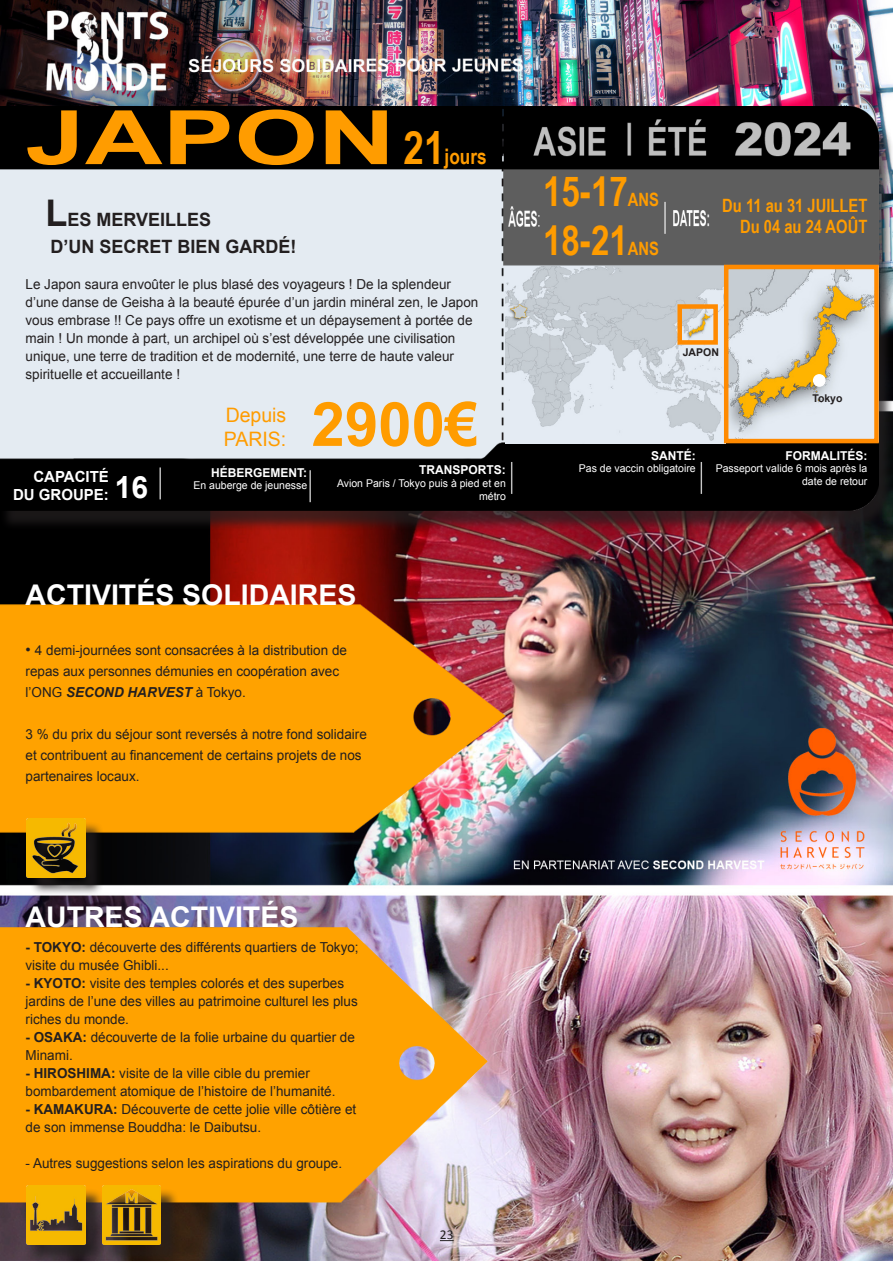
<style>
.page{position:relative;width:893px;height:1263px;background:#fff}
.page>*{position:absolute;margin:0;border:0;box-sizing:border-box;transform-origin:0 0}
.t1{font:700 75px "Arial Narrow";color:#ff9c00;scale:1.75 1}
.t2{font:700 61.2px "Arial";color:#ff9c00}
.t3{font:700 41.25px "Arial Narrow";color:#ff9c00}
.t4{font:700 30.6px "Arial";color:#fff}
.t5{font:700 28.5px "Arial";color:#fff}
.t6{font:700 21.45px "Arial Narrow";color:#ff9c00}
.t7{font:19.95px "Arial";color:#ff9c00}
.t8{font:700 18.3px "Arial";color:#231f20}
.t9{font:700 18.3px "Arial Narrow";color:#ff9c00}
.t10{font:700 15.3px "Arial";color:#fff}
.t11{font:13.8px/18px "Arial";color:#231f20}
.t12{font:13.5px "Calibri";color:#231f20}
.t13{font:700 12.3px "Arial";color:#fff}
.t14{font:10.65px/12.6px "Arial";color:#fff;text-align:right}
.t15{font:700 10.65px "Arial";color:#231f20}
.s1{font-size:45.9px}
.s2{font-size:36.75px}
.s3{font-size:15.3px}
.s4{font-weight:700;font-style:italic}
.s5{font-weight:700}
</style>
<div class="page">
<img style="left:0;top:0;width:893px;height:1260px">
<svg style="left:440px;top:1240px;width:14px;height:1px"></svg>
<div style="left:0;top:111px;width:893px;height:420px;background:#231f20;opacity:.75"></div>
<img style="left:0;top:106px;width:879px;height:404px">
<img style="left:0;top:604px;width:506px;height:229px">
<img style="left:0;top:927px;width:506px;height:275px">
<div style="left:29px;top:821px;width:75px;height:75px;background:#231f20;opacity:.75"></div>
<img style="left:27px;top:819px;width:58px;height:58px">
<div style="left:29px;top:1188px;width:75px;height:75px;background:#231f20;opacity:.75"></div>
<img style="left:27px;top:1186px;width:58px;height:58px">
<div style="left:104px;top:1188px;width:75px;height:75px;background:#231f20;opacity:.75"></div>
<img style="left:102px;top:1186px;width:59px;height:58px">
<img style="left:506px;top:267px;width:218px;height:176px">
<img style="left:729px;top:270px;width:145px;height:168px">
<div style="left:724px;top:265px;width:155px;height:178px;border:4px solid #ff8a00"></div>
<div style="left:677px;top:304px;width:41px;height:41px;border:4px solid #ff8a00"></div>
<div style="left:814px;top:375px;width:11px;height:11px;background:#fff;border-radius:50%"></div>
<div style="left:813px;top:374px;width:13px;height:13px;border:2px solid #fff;border-radius:50%"></div>
<p class="t1" style="left:26px;top:81px;width:213px">JAPON</p>
<p class="t6" style="left:404px;top:140px;width:85px"><span class="s1">21</span>jours</p>
<p class="t8" style="left:46px;top:207px;width:167px"><span class="s2">L</span>ES MERVEILLES</p>
<p class="t8" style="left:51px;top:234px;width:248px">D’UN SECRET BIEN GARDÉ!</p>
<p class="t11" style="left:26px;top:275px;width:454px">Le Japon saura envoûter le plus blasé des voyageurs ! De la splendeur d’une danse de Geisha à la beauté épurée d’un jardin minéral zen, le Japon vous embrase !! Ce pays offre un exotisme et un dépaysement à portée de main ! Un monde à part, un archipel où s’est développée une civilisation unique, une terre de tradition et de modernité, une terre de haute valeur spirituelle et accueillante !</p>
<p class="t10" style="left:33px;top:467px;width:77px">CAPACITÉ</p>
<p class="t10" style="left:13px;top:485px;width:97px">DU GROUPE:</p>
<p class="t4" style="left:115px;top:467px;width:35px">16</p>
<p class="t7" style="left:226px;top:402px;width:62px">Depuis</p>
<p class="t7" style="left:224px;top:426px;width:64px">PARIS:</p>
<p class="t2" style="left:312px;top:384px;width:168px">2900€</p>
<p class="t13" style="left:211px;top:464px;width:97px">HÉBERGEMENT:</p>
<p class="t14" style="left:193px;top:479px;width:115px">En auberge de jeunesse</p>
<p class="t13" style="left:419px;top:462px;width:88px">TRANSPORTS:</p>
<p class="t14" style="left:337px;top:477px;width:170px">Avion Paris / Tokyo puis à pied et en métro</p>
<p class="t5" style="left:26px;top:576px;width:332px">ACTIVITÉS SOLIDAIRES</p>
<p class="t11" style="left:26px;top:640px;width:323px;line-height:21px"><span class="s3">•</span> 4 demi-journées sont consacrées à la distribution de repas aux personnes démunies en coopération avec l’ONG <span class="s4">SECOND HARVEST</span> à Tokyo.</p>
<p class="t11" style="left:26px;top:724px;width:343px;line-height:21px">3 % du prix du séjour sont reversés à notre fond solidaire et contribuent au financement de certains projets de nos partenaires locaux.</p>
<p class="t3" style="left:543px;top:161px;width:86px">15-17</p>
<p class="t9" style="left:628px;top:186px;width:33px">ANS</p>
<p class="t3" style="left:543px;top:209px;width:86px">18-21</p>
<p class="t9" style="left:628px;top:235px;width:33px">ANS</p>
<p class="t9" style="left:722px;top:191px;width:147px">Du 11 au 31 JUILLET</p>
<p class="t9" style="left:740px;top:213px;width:129px">Du 04 au 24 AOÛT</p>
<p class="t15" style="left:683px;top:346px;width:38px">JAPON</p>
<p class="t15" style="left:812px;top:391px;width:32px">Tokyo</p>
<p class="t13" style="left:651px;top:447px;width:46px">SANTÉ:</p>
<p class="t14" style="left:579px;top:462px;width:118px">Pas de vaccin obligatoire</p>
<p class="t13" style="left:785px;top:447px;width:83px">FORMALITÉS:</p>
<p class="t14" style="left:716px;top:462px;width:153px">Passeport valide 6 mois après la date de retour</p>
<p class="t5" style="left:26px;top:898px;width:274px">AUTRES ACTIVITÉS</p>
<p class="t11" style="left:26px;top:938px;width:335px"><span class="s5">- TOKYO:</span> découverte des différents quartiers de Tokyo; visite du musée Ghibli...</p>
<p class="t11" style="left:26px;top:974px;width:334px"><span class="s5">- KYOTO:</span> visite des temples colorés et des superbes jardins de l’une des villes au patrimoine culturel les plus riches du monde.</p>
<p class="t11" style="left:26px;top:1028px;width:331px"><span class="s5">- OSAKA:</span> découverte de la folie urbaine du quartier de<br>Minami.</p>
<p class="t11" style="left:26px;top:1064px;width:311px"><span class="s5">- HIROSHIMA:</span> visite de la ville cible du premier bombardement atomique de l’histoire de l’humanité.</p>
<p class="t11" style="left:26px;top:1100px;width:332px"><span class="s5">- KAMAKURA:</span> Découverte de cette jolie ville côtière et de son immense Bouddha: le Daibutsu.</p>
<p class="t11" style="left:26px;top:1154px;width:318px">- Autres suggestions selon les aspirations du groupe.</p>
<p class="t12" style="left:440px;top:1226px;width:15px">23</p>
</div>
